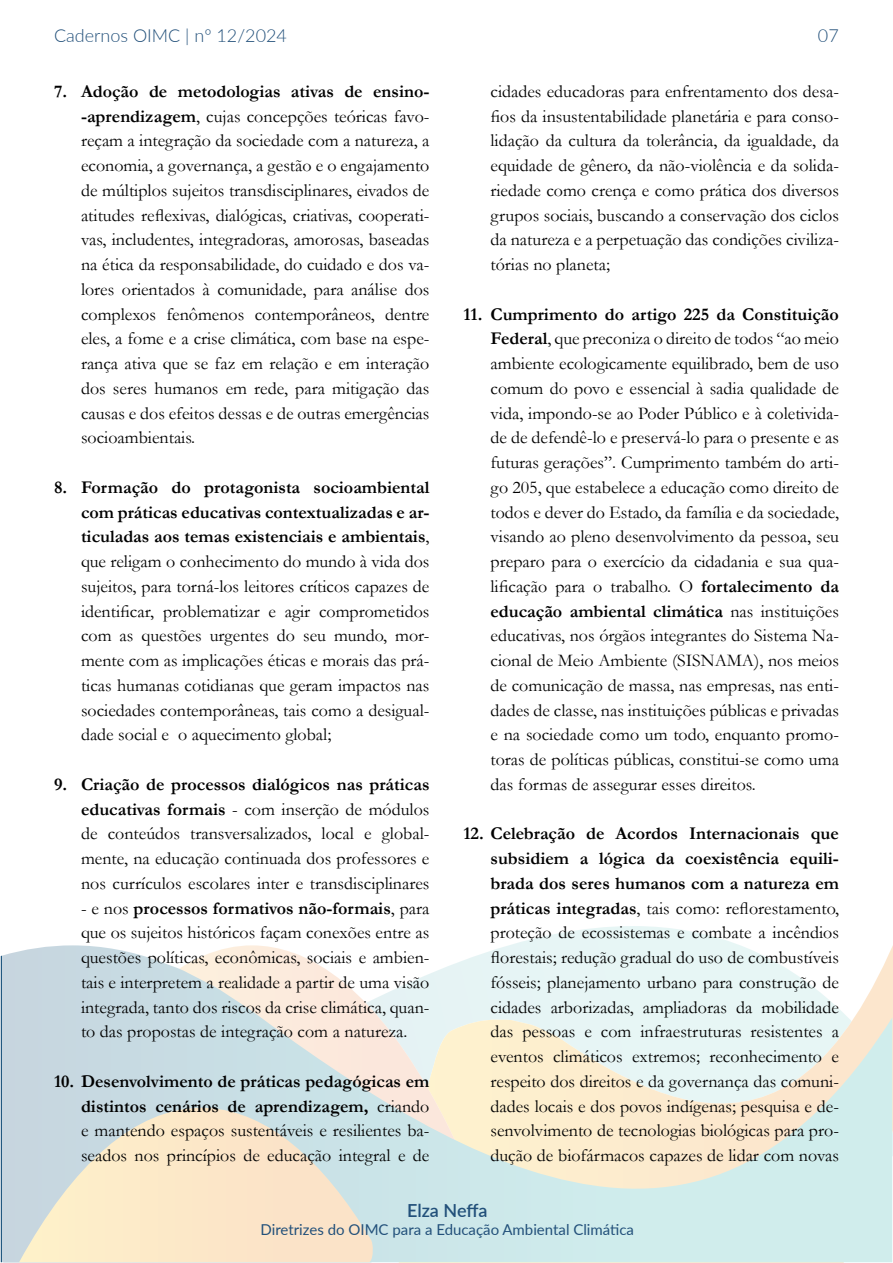
<style>
.page{position:relative;width:893px;height:1263px;background:#fff}
.page>*{position:absolute;margin:0;border:0;box-sizing:border-box;transform-origin:0 0}
.t1{font:18px/24.8px "Garamond";color:#000;text-align:justify}
.t2{font:300 18px "Lato";color:#22507a}
.t3{font:600 18px "Lato";letter-spacing:-.005em;color:#22507a}
.t4{font:15px "Lato";color:#22507a}
.s1{font-weight:700}
</style>
<div class="page">
<svg style="left:2px;top:926px;width:890px;height:336px"></svg>
<p class="t2" style="left:54px;top:23px;width:234px">Cadernos OIMC | nº 12/2024</p>
<p class="t2" style="left:818px;top:23px;width:22px">07</p>
<p class="t1" style="left:81px;top:78px;width:350px;text-indent:-27px"><span class="s1">7. Adoção de metodologias ativas de ensino--aprendizagem</span>, cujas concepções teóricas favo&shy;reçam a integração da sociedade com a natureza, a economia, a governança, a gestão e o engajamento de múltiplos sujeitos transdisciplinares, eivados de atitudes reflexivas, dialógicas, criativas, cooperati&shy;vas, includentes, integradoras, amorosas, baseadas na ética da responsabilidade, do cuidado e dos va&shy;lores orientados à comunidade, para análise dos complexos fenômenos contemporâneos, dentre eles, a fome e a crise climática, com base na espe&shy;rança ativa que se faz em relação e em interação dos seres humanos em rede, para mitigação das causas e dos efeitos dessas e de outras emergências socioambientais.</p>
<p class="t1" style="left:81px;top:474px;width:350px;text-indent:-27px"><span class="s1">8. Formação do protagonista socioambiental com práticas educativas contextualizadas e ar&shy;ticuladas aos temas existenciais e ambientais</span>, que religam o conhecimento do mundo à vida dos sujeitos, para torná-los leitores críticos capazes de identificar, problematizar e agir comprometidos com as questões urgentes do seu mundo, mor&shy;mente com as implicações éticas e morais das prá&shy;ticas humanas cotidianas que geram impactos nas sociedades contemporâneas, tais como a desigual&shy;dade social e o aquecimento global;</p>
<p class="t1" style="left:81px;top:771px;width:350px;text-indent:-27px"><span class="s1">9. Criação de processos dialógicos nas práticas educativas formais</span> - com inserção de módulos de conteúdos transversalizados, local e global&shy;mente, na educação continuada dos professores e nos currículos escolares inter e transdisciplinares</p>
<p class="t1" style="left:81px;top:895px;width:350px">- e nos <span class="s1">processos formativos não-formais</span>, para que os sujeitos históricos façam conexões entre as questões políticas, econômicas, sociais e ambien&shy;tais e interpretem a realidade a partir de uma visão integrada, tanto dos riscos da crise climática, quan&shy;to das propostas de integração com a natureza.</p>
<p class="t1" style="left:81px;top:1068px;width:350px;text-indent:-27px"><span class="s1">10. Desenvolvimento de práticas pedagógicas em distintos cenários de aprendizagem,</span> criando e mantendo espaços sustentáveis e resilientes ba&shy;seados nos princípios de educação integral e de</p>
<p class="t1" style="left:490px;top:78px;width:350px">cidades educadoras para enfrentamento dos desa&shy;fios da insustentabilidade planetária e para conso&shy;lidação da cultura da tolerância, da igualdade, da equidade de gênero, da não-violência e da solida&shy;riedade como crença e como prática dos diversos grupos sociais, buscando a conservação dos ciclos da natureza e a perpetuação das condições civiliza&shy;tórias no planeta;</p>
<p class="t1" style="left:490px;top:301px;width:350px;text-indent:-27px"><span class="s1">11. Cumprimento do artigo 225 da Constituição Federal</span>, que preconiza o direito de todos “ao meio ambiente ecologicamente equilibrado, bem de uso comum do povo e essencial à sadia qualidade de vida, impondo-se ao Poder Público e à coletivida&shy;de de defendê-lo e preservá-lo para o presente e as futuras gerações”. Cumprimento também do arti&shy;go 205, que estabelece a educação como direito de todos e dever do Estado, da família e da sociedade, visando ao pleno desenvolvimento da pessoa, seu preparo para o exercício da cidadania e sua qua&shy;lificação para o trabalho. O <span class="s1">fortalecimento da educação ambiental climática</span> nas instituições educativas, nos órgãos integrantes do Sistema Na&shy;cional de Meio Ambiente (SISNAMA), nos meios de comunicação de massa, nas empresas, nas enti&shy;dades de classe, nas instituições públicas e privadas e na sociedade como um todo, enquanto promo&shy;toras de políticas públicas, constitui-se como uma das formas de assegurar esses direitos.</p>
<p class="t1" style="left:490px;top:821px;width:350px;text-indent:-27px"><span class="s1">12. Celebração de Acordos Internacionais que subsidiem a lógica da coexistência equili&shy;brada dos seres humanos com a natureza em práticas integradas</span>, tais como: reflorestamento, proteção de ecossistemas e combate a incêndios florestais; redução gradual do uso de combustíveis fósseis; planejamento urbano para construção de cidades arborizadas, ampliadoras da mobilidade das pessoas e com infraestruturas resistentes a eventos climáticos extremos; reconhecimento e respeito dos direitos e da governança das comuni&shy;dades locais e dos povos indígenas; pesquisa e de&shy;senvolvimento de tecnologias biológicas para pro&shy;dução de biofármacos capazes de lidar com novas</p>
<p class="t3" style="left:407px;top:1197px;width:82px">Elza Neffa</p>
<p class="t4" style="left:261px;top:1219px;width:375px">Diretrizes do OIMC para a Educação Ambiental Climática</p>
</div>
